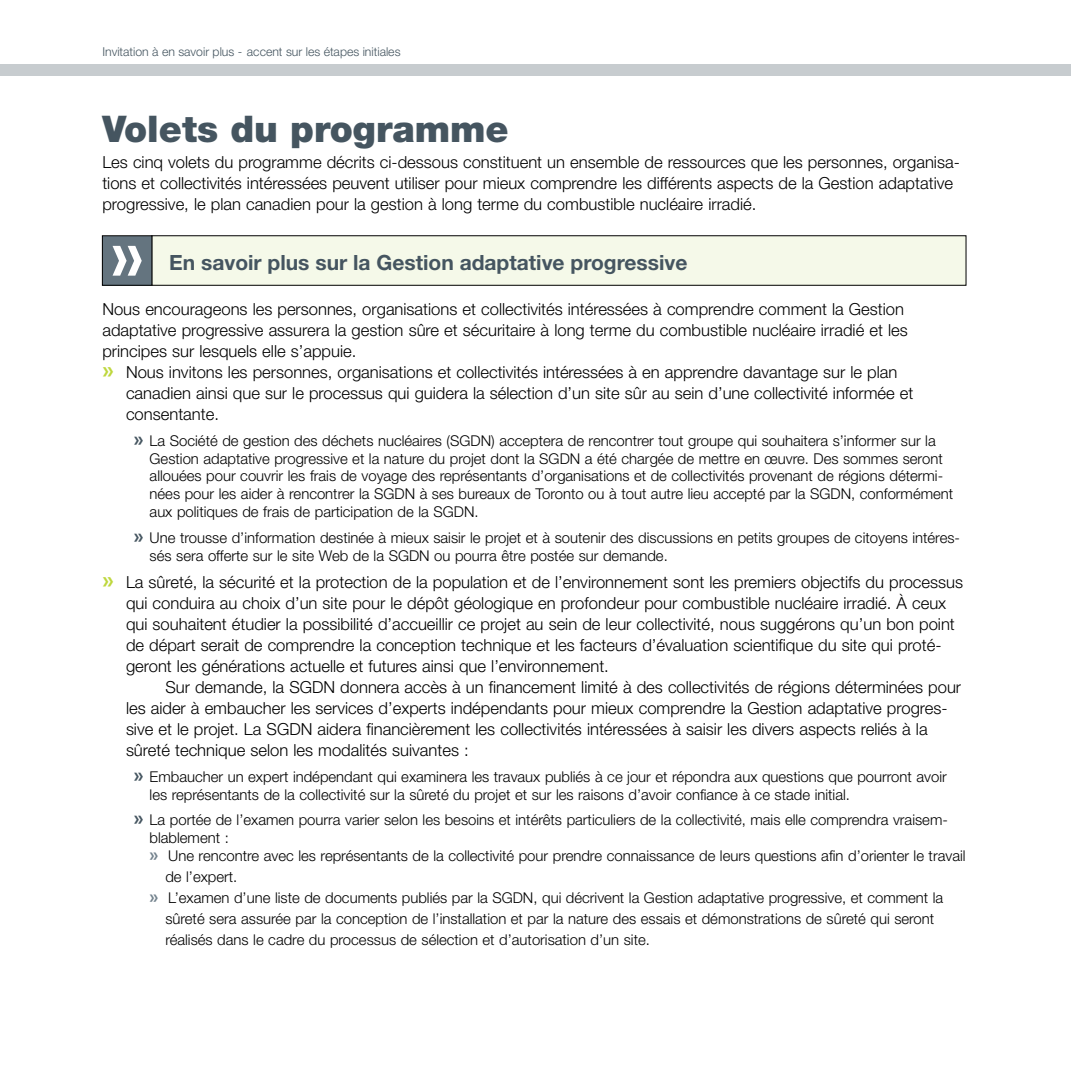
<style>
.page{position:relative;width:1071px;height:1071px;background:#fff}
.page>*{position:absolute;margin:0;border:0;box-sizing:border-box;transform-origin:0 0}
.t1{font:900 36.75px "Helvetica Neue LT Std";color:#455560}
.t2{font:700 21px "Helvetica Neue LT Std";color:#455560}
.t3{font:300 16.62px/21px "Helvetica Neue LT Std";color:#000}
.t4{font:300 14.88px/17.8px "Helvetica Neue LT Std";color:#000}
.t5{font:300 12.25px "Helvetica Neue LT Std";color:#455560}
.s1{font-family:"Myriad Pro";font-weight:700;font-size:24.5px;color:#bed73d}
.s2{font-family:"Myriad Pro";font-weight:700;font-size:21px;color:#455560}
.s3{font-family:"Myriad Pro";font-weight:700;font-size:19.25px;color:#74838e}
</style>
<div class="page">
<div style="left:0;top:64px;width:1071px;height:11px;background:#c7cccf"></div>
<div style="left:152px;top:236px;width:814px;height:49px;background:#f5f9e9"></div>
<div style="left:102px;top:236px;width:50px;height:49px;background:#64747f"></div>
<div style="left:102px;top:236px;width:50px;height:49px;border:1px solid #000"></div>
<svg style="left:113px;top:246px;width:29px;height:30px"></svg>
<p class="t5" style="left:102px;top:44px;width:300px">Invitation à en savoir plus - accent sur les étapes initiales</p>
<h1 class="t1" style="left:102px;top:106px;width:408px">Volets du programme</h1>
<p class="t3" style="left:102px;top:151px;width:859px">Les cinq volets du programme décrits ci-dessous constituent un ensemble de ressources que les personnes, organisa&shy;tions et collectivités intéressées peuvent utiliser pour mieux comprendre les différents aspects de la Gestion adaptative progressive, le plan canadien pour la gestion à long terme du combustible nucléaire irradié.</p>
<p class="t2" style="left:169px;top:249px;width:520px">En savoir plus sur la Gestion adaptative progressive</p>
<p class="t3" style="left:102px;top:298px;width:803px">Nous encourageons les personnes, organisations et collectivités intéressées à comprendre comment la Gestion</p>
<p class="t3" style="left:102px;top:319px;width:807px">adaptative progressive assurera la gestion sûre et sécuritaire à long terme du combustible nucléaire irradié et les</p>
<p class="t3" style="left:102px;top:340px;width:256px">principes sur lesquels elle s’appuie.</p>
<p class="t3" style="left:102px;top:361px;width:797px"><span class="s1">»</span> Nous invitons les personnes, organisations et collectivités intéressées à en apprendre davantage sur le plan</p>
<p class="t3" style="left:126px;top:382px;width:789px">canadien ainsi que sur le processus qui guidera la sélection d’un site sûr au sein d’une collectivité informée et</p>
<p class="t3" style="left:126px;top:403px;width:95px">consentante.</p>
<p class="t4" style="left:150px;top:431px;width:805px;text-indent:-16px"><span class="s2">»</span> La Société de gestion des déchets nucléaires (SGDN) acceptera de rencontrer tout groupe qui souhaitera s’informer sur la Gestion adaptative progressive et la nature du projet dont la SGDN a été chargée de mettre en œuvre. Des sommes seront allouées pour couvrir les frais de voyage des représentants d’organisations et de collectivités provenant de régions détermi&shy;nées pour les aider à rencontrer la SGDN à ses bureaux de Toronto ou à tout autre lieu accepté par la SGDN, conformément aux politiques de frais de participation de la SGDN.</p>
<p class="t4" style="left:150px;top:528px;width:812px;text-indent:-16px"><span class="s2">»</span> Une trousse d’information destinée à mieux saisir le projet et à soutenir des discussions en petits groupes de citoyens intéres&shy;sés sera offerte sur le site Web de la SGDN ou pourra être postée sur demande.</p>
<p class="t3" style="left:126px;top:571px;width:839px;text-indent:-24px"><span class="s1">»</span> La sûreté, la sécurité et la protection de la population et de l’environnement sont les premiers objectifs du processus qui conduira au choix d’un site pour le dépôt géologique en profondeur pour combustible nucléaire irradié. À ceux qui souhaitent étudier la possibilité d’accueillir ce projet au sein de leur collectivité, nous suggérons qu’un bon point de départ serait de comprendre la conception technique et les facteurs d’évaluation scientifique du site qui proté&shy;geront les générations actuelle et futures ainsi que l’environnement.</p>
<p class="t3" style="left:126px;top:676px;width:837px;text-indent:39px">Sur demande, la SGDN donnera accès à un financement limité à des collectivités de régions déterminées pour les aider à embaucher les services d’experts indépendants pour mieux comprendre la Gestion adaptative progres&shy;sive et le projet. La SGDN aidera financièrement les collectivités intéressées à saisir les divers aspects reliés à la sûreté technique selon les modalités suivantes :</p>
<p class="t4" style="left:150px;top:767px;width:799px;text-indent:-16px"><span class="s2">»</span> Embaucher un expert indépendant qui examinera les travaux publiés à ce jour et répondra aux questions que pourront avoir les représentants de la collectivité sur la sûreté du projet et sur les raisons d’avoir confiance à ce stade initial.</p>
<p class="t4" style="left:150px;top:811px;width:817px;text-indent:-16px"><span class="s2">»</span> La portée de l’examen pourra varier selon les besoins et intérêts particuliers de la collectivité, mais elle comprendra vraisem&shy;blablement :<br><span class="s3">»</span> Une rencontre avec les représentants de la collectivité pour prendre connaissance de leurs questions afin d’orienter le travail</p>
<p class="t4" style="left:165px;top:867px;width:74px">de l’expert.</p>
<p class="t4" style="left:150px;top:888px;width:795px"><span class="s3">»</span> L’examen d’une liste de documents publiés par la SGDN, qui décrivent la Gestion adaptative progressive, et comment la</p>
<p class="t4" style="left:165px;top:909px;width:770px">sûreté sera assurée par la conception de l’installation et par la nature des essais et démonstrations de sûreté qui seront</p>
<p class="t4" style="left:165px;top:930px;width:486px">réalisés dans le cadre du processus de sélection et d’autorisation d’un site.</p>
</div>
